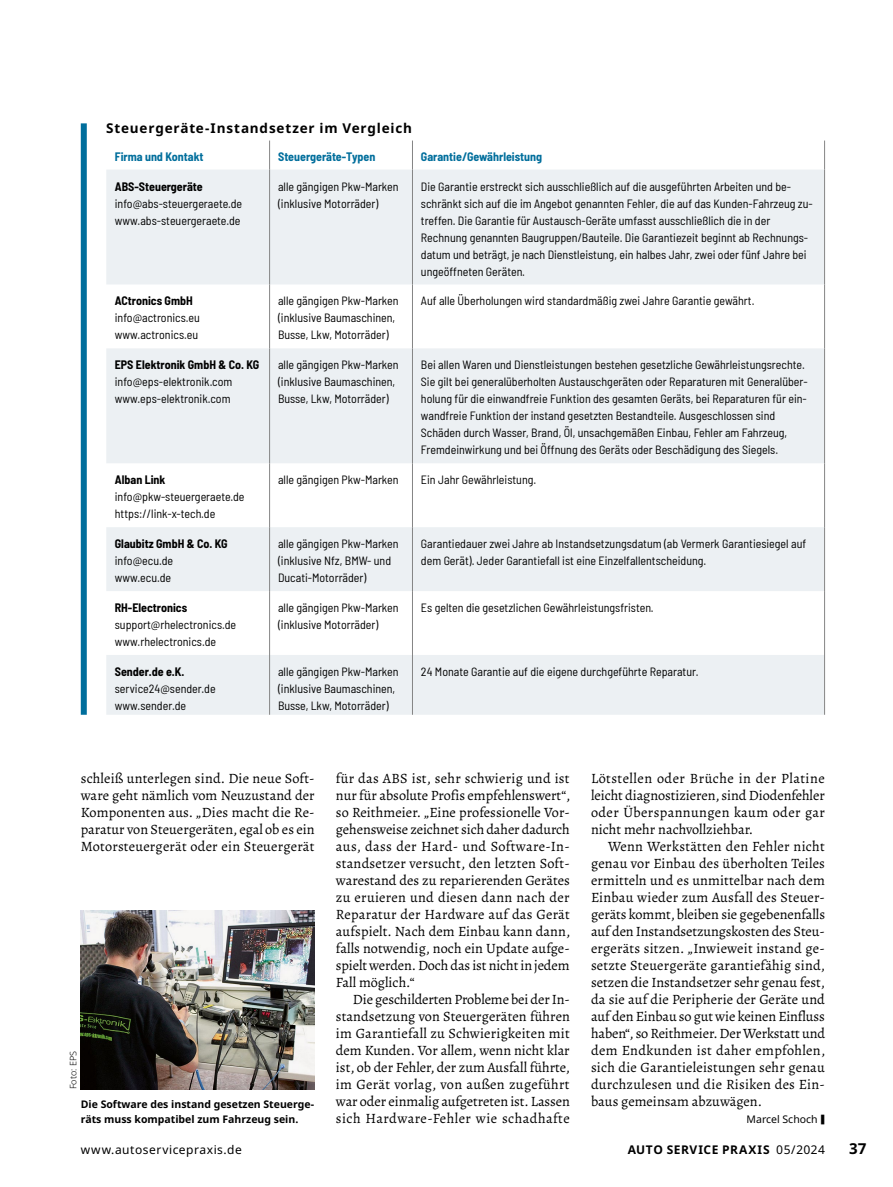
<style>
.page{position:relative;width:893px;height:1187px;background:#fff}
.page>*{position:absolute;margin:0;border:0;box-sizing:border-box;transform-origin:0 0}
.Para_GT_Einzug{font:32.7px "Alegreya Regular 2";color:#000;scale:.33 1}
.t1{font:700 15px "Noto Sans";color:#000}
.Para_GT_Einzug-2{font:14.25px/17px "Alegreya";letter-spacing:.015em;color:#000;text-align:justify}
.Para_GT{font:14.25px/17px "Alegreya";color:#000;text-align:justify}
.Table_Heading_Kopf_neu{font:13.5px "Noto Sans Bold 2";letter-spacing:.06em;color:#000}
.Table_libü_neu{font:12px/17px "Barlow Semi Condensed Regular 2";color:#000}
.Table_libü_neu-2{font:semi-condensed 12px/17px "Barlow";color:#000}
.Table_links_Zwiti_blau{font:700 semi-condensed 12px "Barlow";color:#006e9c}
.t2{font:12px "Noto Sans Regular 2";letter-spacing:.04em;color:#000}
.t3{font:700 12px "Noto Sans";letter-spacing:.05em;color:#000}
.Image_Caption_Biti_Schwarz{font:10.5px/15px "Noto Sans Bold 2";color:#000}
.Para_GT_Einzug-3{font:10.5px "Noto Sans Regular 2";color:#000}
.Image_Source_Bildquelle_links{font:300 9px "Noto Sans";color:#000}
.s1{font-family:"Barlow";font-weight:700;font-stretch:semi-condensed}
.s2{font-weight:700}
.s3{font-family:"Barlow Semi Condensed Regular 2";font-stretch:normal}
.s4{font-weight:400}
</style>
<div class="page">
<svg style="left:106px;top:169px;width:718px;height:545px;fill:#ecf0f3"></svg>
<svg style="left:269px;top:140px;width:1px;height:29px"></svg>
<svg style="left:412px;top:140px;width:1px;height:29px"></svg>
<svg style="left:824px;top:140px;width:1px;height:29px"></svg>
<hr style="left:269px;top:169px;width:1px;height:115px;background:#858585">
<hr style="left:412px;top:169px;width:1px;height:115px;background:#858585">
<hr style="left:824px;top:169px;width:1px;height:115px;background:#858585">
<hr style="left:269px;top:284px;width:1px;height:64px;background:#858585">
<hr style="left:412px;top:284px;width:1px;height:64px;background:#858585">
<hr style="left:824px;top:284px;width:1px;height:64px;background:#858585">
<hr style="left:269px;top:348px;width:1px;height:115px;background:#858585">
<hr style="left:412px;top:348px;width:1px;height:115px;background:#858585">
<hr style="left:824px;top:348px;width:1px;height:115px;background:#858585">
<hr style="left:269px;top:463px;width:1px;height:64px;background:#858585">
<hr style="left:412px;top:463px;width:1px;height:64px;background:#858585">
<hr style="left:824px;top:463px;width:1px;height:64px;background:#858585">
<hr style="left:269px;top:527px;width:1px;height:64px;background:#858585">
<hr style="left:412px;top:527px;width:1px;height:64px;background:#858585">
<hr style="left:824px;top:527px;width:1px;height:64px;background:#858585">
<hr style="left:269px;top:591px;width:1px;height:64px;background:#858585">
<hr style="left:412px;top:591px;width:1px;height:64px;background:#858585">
<hr style="left:824px;top:591px;width:1px;height:64px;background:#858585">
<hr style="left:269px;top:655px;width:1px;height:59px;background:#858585">
<hr style="left:412px;top:655px;width:1px;height:59px;background:#858585">
<hr style="left:824px;top:655px;width:1px;height:59px;background:#858585">
<div style="left:81px;top:123px;width:6px;height:591px;background:#006e9c"></div>
<img style="left:81px;top:910px;width:234px;height:179px">
<p class="Table_Heading_Kopf_neu" style="left:106px;top:120px;width:307px">Steuergeräte-Instandsetzer im Vergleich</p>
<p class="Table_links_Zwiti_blau" style="left:115px;top:148px;width:90px">Firma und Kontakt</p>
<p class="Table_links_Zwiti_blau" style="left:278px;top:148px;width:99px">Steuergeräte-Typen</p>
<p class="Table_links_Zwiti_blau" style="left:421px;top:148px;width:123px">Garantie/Gewährleistung</p>
<p class="Table_libü_neu" style="left:115px;top:177px;width:129px"><span class="s1">ABS-Steuergeräte </span>info@abs-steuergeraete.de www.abs-steuergeraete.de</p>
<p class="Table_libü_neu" style="left:278px;top:177px;width:122px">alle gängigen Pkw-Marken (inklusive Motorräder)</p>
<p class="Table_libü_neu" style="left:421px;top:177px;width:393px">Die Garantie erstreckt sich ausschließlich auf die ausgeführten Arbeiten und be&shy;schränkt sich auf die im Angebot genannten Fehler, die auf das Kunden-Fahrzeug zu&shy;treffen. Die Garantie für Austausch-Geräte umfasst ausschließlich die in der Rechnung genannten Baugruppen/Bauteile. Die Garantiezeit beginnt ab Rechnungs&shy;datum und beträgt, je nach Dienstleistung, ein halbes Jahr, zwei oder fünf Jahre bei ungeöffneten Geräten.</p>
<p class="Table_libü_neu" style="left:115px;top:292px;width:87px"><span class="s1">ACtronics GmbH </span>info@actronics.eu www.actronics.eu</p>
<p class="Table_libü_neu" style="left:278px;top:292px;width:122px">alle gängigen Pkw-Marken (inklusive Baumaschinen,<br>Busse, Lkw, Motorräder)</p>
<p class="Table_libü_neu" style="left:421px;top:292px;width:335px">Auf alle Überholungen wird standardmäßig zwei Jahre Garantie gewährt.</p>
<p class="Table_libü_neu" style="left:115px;top:355px;width:146px"><span class="s1">EPS Elektronik GmbH &amp; Co. KG </span>info@eps-elektronik.com www.eps-elektronik.com</p>
<p class="Table_libü_neu" style="left:278px;top:355px;width:122px">alle gängigen Pkw-Marken (inklusive Baumaschinen,<br>Busse, Lkw, Motorräder)</p>
<p class="Table_libü_neu" style="left:421px;top:355px;width:388px">Bei allen Waren und Dienstleistungen bestehen gesetzliche Gewährleistungsrechte.<br>Sie gilt bei generalüberholten Austauschgeräten oder Reparaturen mit Generalüber&shy;holung für die einwandfreie Funktion des gesamten Geräts, bei Reparaturen für ein&shy;wandfreie Funktion der instand gesetzten Bestandteile. Ausgeschlossen sind Schäden durch Wasser, Brand, Öl, unsachgemäßen Einbau, Fehler am Fahrzeug, Fremdeinwirkung und bei Öffnung des Geräts oder Beschädigung des Siegels.</p>
<p class="Table_libü_neu" style="left:115px;top:470px;width:131px"><span class="s1">Alban Link </span>info@pkw-steuergeraete.de https://link-x-tech.de</p>
<p class="Table_libü_neu" style="left:278px;top:470px;width:122px">alle gängigen Pkw-Marken</p>
<p class="Table_libü_neu" style="left:421px;top:470px;width:117px">Ein Jahr Gewährleistung.</p>
<p class="Table_libü_neu" style="left:115px;top:534px;width:114px"><span class="s1">Glaubitz GmbH &amp; Co. KG </span>info@ecu.de www.ecu.de</p>
<p class="Table_libü_neu" style="left:278px;top:534px;width:122px">alle gängigen Pkw-Marken (inklusive Nfz, BMW- und<br>Ducati-Motorräder)</p>
<p class="Table_libü_neu" style="left:421px;top:534px;width:387px">Garantiedauer zwei Jahre ab Instandsetzungsdatum (ab Vermerk Garantiesiegel auf dem Gerät). Jeder Garantiefall ist eine Einzelfallentscheidung.</p>
<p class="Table_libü_neu" style="left:115px;top:598px;width:123px"><span class="s1">RH-Electronics </span>support@rhelectronics.de www.rhelectronics.de</p>
<p class="Table_libü_neu" style="left:278px;top:598px;width:122px">alle gängigen Pkw-Marken (inklusive Motorräder)</p>
<p class="Table_libü_neu" style="left:421px;top:598px;width:234px">Es gelten die gesetzlichen Gewährleistungsfristen.</p>
<p class="Table_libü_neu-2" style="left:115px;top:662px;width:102px"><span class="s2">Sender.de e.K. </span>service24@sender.de <span class="s3">www.sender.de</span></p>
<p class="Table_libü_neu" style="left:278px;top:662px;width:122px">alle gängigen Pkw-Marken (inklusive Baumaschinen,<br>Busse, Lkw, Motorräder)</p>
<p class="Table_libü_neu-2" style="left:421px;top:662px;width:279px">24 Monate Garantie auf die eigene durchgeführte Reparatur.</p>
<p class="Para_GT" style="left:81px;top:769px;width:235px">schleiß unterlegen sind. Die neue Soft&shy;ware geht nämlich vom Neuzustand der Komponenten aus. „Dies macht die Re&shy;paratur von Steuergeräten, egal ob es ein Motorsteuergerät oder ein Steuergerät</p>
<p class="Para_GT" style="left:336px;top:769px;width:236px">für das ABS ist, sehr schwierig und ist nur für absolute Profis empfehlenswert“, so Reithmeier. „Eine professionelle Vor&shy;gehensweise zeichnet sich daher dadurch aus, dass der Hard- und Software-In&shy;standsetzer versucht, den letzten Soft&shy;warestand des zu reparierenden Gerätes zu eruieren und diesen dann nach der Reparatur der Hardware auf das Gerät aufspielt. Nach dem Einbau kann dann, falls notwendig, noch ein Update aufge&shy;spielt werden. Doch das ist nicht in jedem Fall möglich.“</p>
<p class="Para_GT_Einzug-2" style="left:336px;top:990px;width:236px;text-indent:17px">Die geschilderten Probleme bei der In&shy;standsetzung von Steuergeräten führen im Garantiefall zu Schwierigkeiten mit dem Kunden. Vor allem, wenn nicht klar ist, ob der Fehler, der zum Ausfall führte, im Gerät vorlag, von außen zugeführt war oder einmalig aufgetreten ist. Lassen sich Hardware-Fehler wie schadhafte</p>
<p class="Image_Source_Bildquelle_links" style="left:68px;top:1089px;width:39px;rotate:-90deg">Foto: EPS</p>
<p class="Image_Caption_Biti_Schwarz" style="left:81px;top:1096px;width:235px">Die Software des instand gesetzen Steuerge&shy;räts muss kompatibel zum Fahrzeug sein.</p>
<p class="Para_GT_Einzug-2" style="left:591px;top:769px;width:235px">Lötstellen oder Brüche in der Platine leicht diagnostizieren, sind Diodenfehler oder Überspannungen kaum oder gar nicht mehr nachvollziehbar.</p>
<p class="Para_GT_Einzug-2" style="left:591px;top:837px;width:236px;text-indent:17px">Wenn Werkstätten den Fehler nicht genau vor Einbau des überholten Teiles ermitteln und es unmittelbar nach dem Einbau wieder zum Ausfall des Steuer&shy;geräts kommt, bleiben sie gegebenenfalls auf den Instandsetzungskosten des Steu&shy;ergeräts sitzen. „Inwieweit instand ge&shy;setzte Steuergeräte garantiefähig sind, setzen die Instandsetzer sehr genau fest, da sie auf die Peripherie der Geräte und auf den Einbau so gut wie keinen Einfluss haben“, so Reithmeier. Der Werkstatt und dem Endkunden ist daher empfohlen, sich die Garantieleistungen sehr genau durchzulesen und die Risiken des Ein&shy;baus gemeinsam abzuwägen.</p>
<p class="Para_GT_Einzug-3" style="left:747px;top:1113px;width:73px">Marcel Schoch</p>
<p class="Para_GT_Einzug" style="left:820px;top:1095px;width:15px">■</p>
<p class="t2" style="left:81px;top:1142px;width:162px">www.autoservicepraxis.de</p>
<p class="t3" style="left:628px;top:1142px;width:199px">AUTO SERVICE PRAXIS <span class="s4">05/2024</span></p>
<p class="t1" style="left:849px;top:1139px;width:18px">37</p>
</div>
